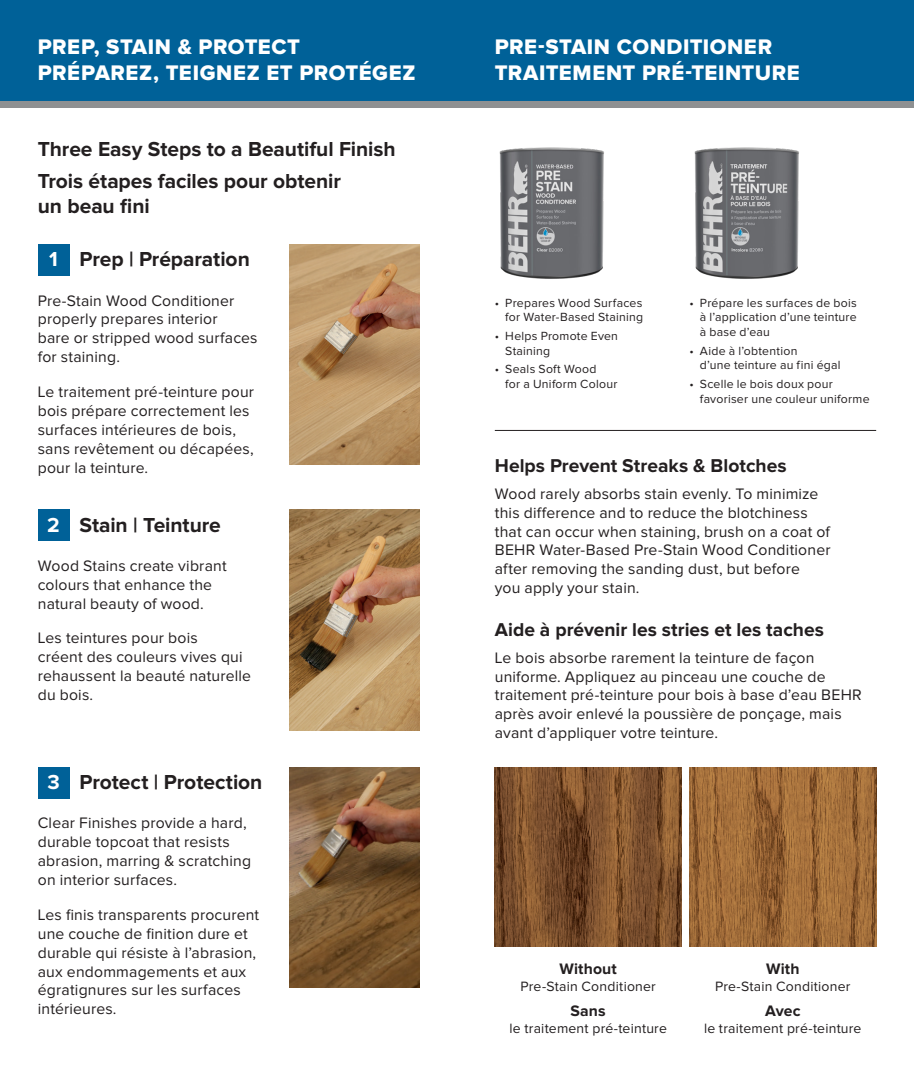
<style>
.page{position:relative;width:914px;height:1071px;background:#fff}
.page>*{position:absolute;margin:0;border:0;box-sizing:border-box;transform-origin:0 0}
.t1{font:21.88px "Proxima Nova Extrabld";letter-spacing:.025em;color:#fff}
.t2{font:700 21px/24.5px "Proxima Nova";letter-spacing:-.005em;color:#231f20}
.t3{font:700 21px "Proxima Nova";color:#fff}
.t4{font:700 19.25px "Proxima Nova";color:#231f20}
.t5{font:15.75px/18.9px "Proxima Nova";letter-spacing:.01em;color:#231f20}
.t6{font:700 15.75px "Proxima Nova";letter-spacing:.01em;color:#231f20}
.t7{font:14px "Proxima Nova";letter-spacing:.015em;color:#231f20}
.Bulleted_Text{font:12.25px/14.7px "Proxima Nova";letter-spacing:.02em;color:#231f20}
</style>
<div class="page">
<div style="left:0;top:0;width:914px;height:105px;background:#006198"></div>
<div style="left:0;top:102px;width:914px;height:6px;background:#8e9091"></div>
<img style="left:499px;top:147px;width:105px;height:132px">
<img style="left:694px;top:147px;width:105px;height:132px">
<img style="left:495px;top:767px;width:186px;height:179px">
<img style="left:689px;top:767px;width:187px;height:179px">
<img style="left:289px;top:510px;width:130px;height:220px">
<div style="left:38px;top:510px;width:31px;height:31px;background:#006198"></div>
<div style="left:38px;top:767px;width:31px;height:32px;background:#006198"></div>
<img style="left:289px;top:767px;width:130px;height:221px">
<hr style="left:495px;top:430px;width:381px;height:1px;background:#231f20">
<img style="left:289px;top:244px;width:130px;height:221px">
<div style="left:38px;top:244px;width:31px;height:32px;background:#006198"></div>
<p class="t1" style="left:38px;top:37px;width:264px">PREP, STAIN &amp; PROTECT</p>
<p class="t1" style="left:38px;top:63px;width:379px">PRÉPAREZ, TEIGNEZ ET PROTÉGEZ</p>
<p class="t2" style="left:38px;top:137px;width:359px">Three Easy Steps to a Beautiful Finish</p>
<p class="t2" style="left:38px;top:170px;width:304px">Trois étapes faciles pour obtenir un beau fini</p>
<p class="t3" style="left:49px;top:250px;width:10px">1</p>
<p class="t2" style="left:79px;top:248px;width:172px">Prep | Préparation</p>
<p class="t5" style="left:38px;top:292px;width:221px">Pre-Stain Wood Conditioner properly prepares interior<br>bare or stripped wood surfaces for staining.</p>
<p class="t5" style="left:38px;top:383px;width:218px">Le traitement pré-teinture pour bois prépare correctement les surfaces intérieures de bois, sans revêtement ou décapées, pour la teinture.</p>
<p class="t3" style="left:47px;top:515px;width:14px">2</p>
<p class="t2" style="left:79px;top:513px;width:143px">Stain | Teinture</p>
<p class="t5" style="left:38px;top:557px;width:190px">Wood Stains create vibrant colours that enhance the natural beauty of wood.</p>
<p class="t5" style="left:38px;top:629px;width:215px">Les teintures pour bois<br>créent des couleurs vives qui rehaussent la beauté naturelle du bois.</p>
<p class="t3" style="left:47px;top:773px;width:14px">3</p>
<p class="t2" style="left:79px;top:771px;width:184px">Protect | Protection</p>
<p class="t5" style="left:38px;top:814px;width:215px">Clear Finishes provide a hard, durable topcoat that resists abrasion, marring &amp; scratching on interior surfaces.</p>
<p class="t5" style="left:38px;top:906px;width:223px">Les finis transparents procurent une couche de finition dure et durable qui résiste à l’abrasion, aux endommagements et aux égratignures sur les surfaces intérieures.</p>
<p class="t1" style="left:495px;top:37px;width:279px">PRE-STAIN CONDITIONER</p>
<p class="t1" style="left:495px;top:63px;width:306px">TRAITEMENT PRÉ-TEINTURE</p>
<p class="Bulleted_Text" style="left:495px;top:296px;width:150px;text-align:right">• Prepares Wood Surfaces for Water-Based Staining</p>
<p class="Bulleted_Text" style="left:505px;top:329px;width:114px;text-indent:-10px">• Helps Promote Even<br>Staining</p>
<p class="Bulleted_Text" style="left:505px;top:362px;width:114px;text-indent:-10px">• Seals Soft Wood<br>for a Uniform Colour</p>
<p class="Bulleted_Text" style="left:700px;top:296px;width:158px;text-align:justify;text-indent:-10px">• Prépare les surfaces de bois à l’application d’une teinture à base d’eau</p>
<p class="Bulleted_Text" style="left:700px;top:344px;width:142px;text-indent:-10px">• Aide à l’obtention<br>d’une teinture au fini égal</p>
<p class="Bulleted_Text" style="left:700px;top:377px;width:171px;text-indent:-10px">• Scelle le bois doux pour favoriser une couleur uniforme</p>
<p class="t4" style="left:495px;top:457px;width:293px">Helps Prevent Streaks &amp; Blotches</p>
<p class="t5" style="left:495px;top:485px;width:337px">Wood rarely absorbs stain evenly. To minimize this difference and to reduce the blotchiness that can occur when staining, brush on a coat of BEHR Water-Based Pre-Stain Wood Conditioner after removing the sanding dust, but before<br>you apply your stain.</p>
<p class="t4" style="left:495px;top:621px;width:330px">Aide à prévenir les stries et les taches</p>
<p class="t5" style="left:495px;top:649px;width:368px">Le bois absorbe rarement la teinture de façon uniforme. Appliquez au pinceau une couche de traitement pré-teinture pour bois à base d’eau BEHR après avoir enlevé la poussière de ponçage, mais avant d’appliquer votre teinture.</p>
<p class="t6" style="left:559px;top:962px;width:59px">Without</p>
<p class="t7" style="left:520px;top:980px;width:137px">Pre-Stain Conditioner</p>
<p class="t6" style="left:570px;top:1004px;width:37px">Sans</p>
<p class="t7" style="left:509px;top:1022px;width:159px">le traitement pré-teinture</p>
<p class="t6" style="left:766px;top:962px;width:35px">With</p>
<p class="t7" style="left:715px;top:980px;width:137px">Pre-Stain Conditioner</p>
<p class="t6" style="left:765px;top:1004px;width:37px">Avec</p>
<p class="t7" style="left:704px;top:1022px;width:159px">le traitement pré-teinture</p>
</div>
